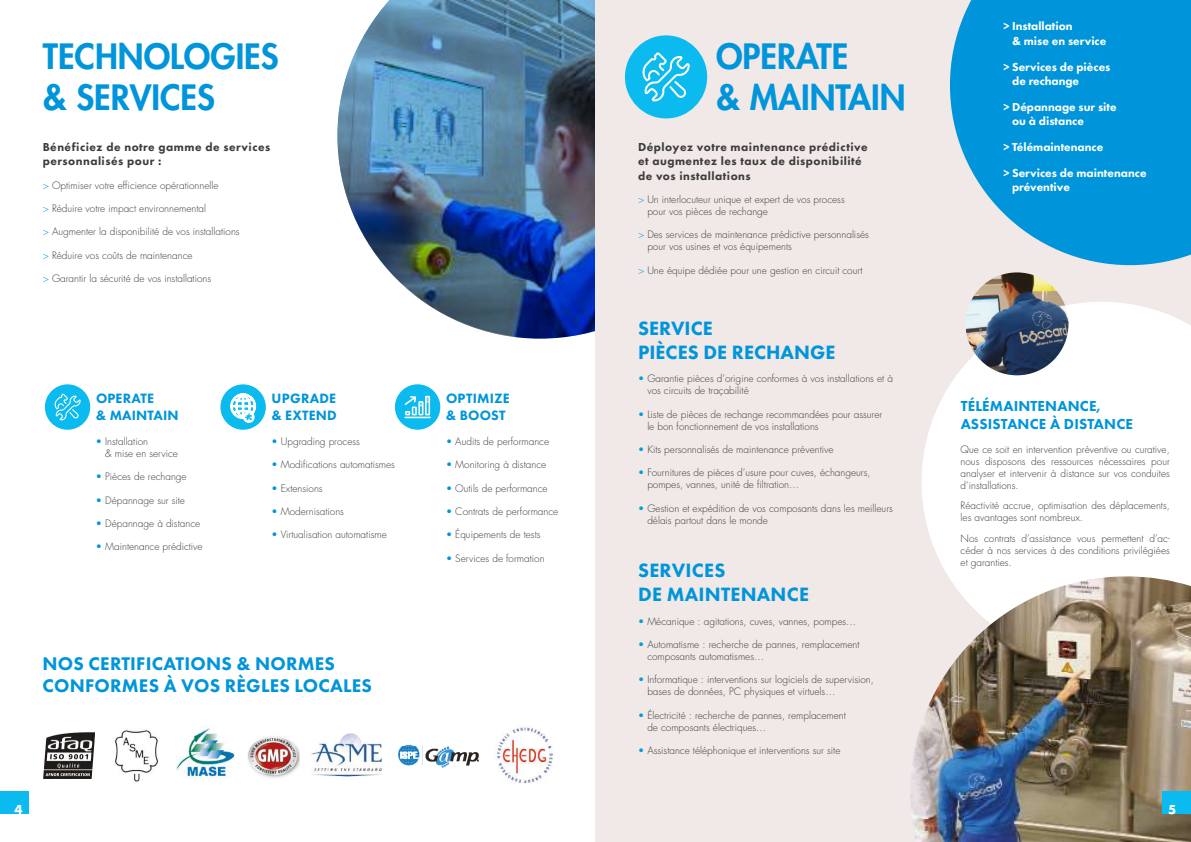
<style>
.page{position:relative;width:1191px;height:842px;background:#fff}
.page>*{position:absolute;margin:0;border:0;box-sizing:border-box;transform-origin:0 0}
.t1{font:800 34px/40.8px "Futura";color:#0095db}
.t2{font:800 20px/24px "Futura PT";color:#0095db}
.t3{font:800 19px/22.8px "Futura PT";letter-spacing:.01em;color:#0095db}
.t4{font:800 15px/18px "Futura PT";letter-spacing:.01em;color:#0095db}
.t5{font:800 14px/16.8px "Futura PT";letter-spacing:.01em;color:#0095db}
.t6{font:800 12px/14.4px "Futura PT";letter-spacing:.04em;color:#3c3c3b}
.t7{font:800 12px/14.4px "Futura PT";color:#fff}
.t8{font:700 12px "Futura Std";color:#fff}
.t9{font:300 10px/12px "Futura";color:#3c3c3b}
.s1{color:#0095db}
.s2{color:#009ee0}
</style>
<div class="page">
<img style="left:337px;top:0;width:258px;height:338px">
<div style="left:595px;top:0;width:596px;height:842px;background:#f0e9e7"></div>
<svg style="left:922px;top:302px;width:269px;height:274px;background:#fdfdfc"></svg>
<img style="left:965px;top:272px;width:103px;height:103px;border-radius:51px">
<img style="left:910px;top:576px;width:281px;height:266px">
<img style="left:312px;top:734px;width:69px;height:43px">
<img style="left:494px;top:725px;width:59px;height:59px">
<img style="left:398px;top:744px;width:81px;height:24px">
<img style="left:44px;top:732px;width:50px;height:46px">
<img style="left:115px;top:730px;width:44px;height:52px">
<img style="left:177px;top:725px;width:58px;height:54px">
<img style="left:248px;top:736px;width:51px;height:42px">
<svg style="left:950px;top:0;width:241px;height:265px;background:#1c9fdc"></svg>
<svg style="left:625px;top:35px;width:83px;height:84px"></svg>
<svg style="left:44px;top:384px;width:47px;height:46px"></svg>
<svg style="left:220px;top:384px;width:46px;height:46px"></svg>
<svg style="left:394px;top:384px;width:47px;height:46px"></svg>
<div style="left:1162px;top:791px;width:29px;height:23px;background:#0bbbef"></div>
<div style="left:0;top:791px;width:28px;height:23px;background:#0bbbef"></div>
<h1 class="t1" style="left:43px;top:36px;width:238px">TECHNOLOGIES &amp; SERVICES</h1>
<p class="t6" style="left:43px;top:139px;width:229px">Bénéficiez de notre gamme de services personnalisés pour :</p>
<p class="t9" style="left:43px;top:179px;width:177px"><span class="s1">&gt;</span> Optimiser votre efficience opérationnelle</p>
<p class="t9" style="left:43px;top:203px;width:165px"><span class="s1">&gt;</span> Réduire votre impact environnemental</p>
<p class="t9" style="left:43px;top:226px;width:198px"><span class="s1">&gt;</span> Augmenter la disponibilité de vos installations</p>
<p class="t9" style="left:43px;top:249px;width:151px"><span class="s1">&gt;</span> Réduire vos coûts de maintenance</p>
<p class="t9" style="left:43px;top:273px;width:170px"><span class="s1">&gt;</span> Garantir la sécurité de vos installations</p>
<h3 class="t5" style="left:96px;top:390px;width:84px">OPERATE<br>&amp; MAINTAIN</h3>
<p class="t9" style="left:105px;top:435px;width:74px;text-indent:-9px"><span class="s1">•</span> Installation<br>&amp; mise en service</p>
<p class="t9" style="left:96px;top:471px;width:92px"><span class="s1">•</span> Pièces de rechange</p>
<p class="t9" style="left:96px;top:494px;width:91px"><span class="s1">•</span> Dépannage sur site</p>
<p class="t9" style="left:96px;top:517px;width:106px"><span class="s1">•</span> Dépannage à distance</p>
<p class="t9" style="left:96px;top:541px;width:108px"><span class="s1">•</span> Maintenance prédictive</p>
<h3 class="t5" style="left:271px;top:390px;width:67px">UPGRADE &amp; EXTEND</h3>
<h3 class="t5" style="left:446px;top:390px;width:65px">OPTIMIZE &amp; BOOST</h3>
<p class="t9" style="left:271px;top:435px;width:90px"><span class="s1">•</span> Upgrading process</p>
<p class="t9" style="left:271px;top:459px;width:125px"><span class="s1">•</span> Modifications automatismes</p>
<p class="t9" style="left:271px;top:482px;width:53px"><span class="s1">•</span> Extensions</p>
<p class="t9" style="left:271px;top:506px;width:74px"><span class="s1">•</span> Modernisations</p>
<p class="t9" style="left:271px;top:529px;width:117px"><span class="s1">•</span> Virtualisation automatisme</p>
<p class="t9" style="left:446px;top:435px;width:105px"><span class="s1">•</span> Audits de performance</p>
<p class="t9" style="left:446px;top:459px;width:102px"><span class="s1">•</span> Monitoring à distance</p>
<p class="t9" style="left:446px;top:482px;width:103px"><span class="s1">•</span> Outils de performance</p>
<p class="t9" style="left:446px;top:506px;width:114px"><span class="s1">•</span> Contrats de performance</p>
<p class="t9" style="left:446px;top:529px;width:96px"><span class="s1">•</span> Équipements de tests</p>
<p class="t9" style="left:446px;top:552px;width:100px"><span class="s1">•</span> Services de formation</p>
<h3 class="t3" style="left:43px;top:652px;width:331px">NOS CERTIFICATIONS &amp; NORMES<br>CONFORMES À VOS RÈGLES LOCALES</h3>
<h1 class="t1" style="left:716px;top:36px;width:191px">OPERATE<br>&amp; MAINTAIN</h1>
<p class="t6" style="left:638px;top:139px;width:231px">Déployez votre maintenance prédictive et augmentez les taux de disponibilité de vos installations</p>
<p class="t9" style="left:647px;top:194px;width:199px;text-indent:-9px"><span class="s1">&gt;</span> Un interlocuteur unique et expert de vos process pour vos pièces de rechange</p>
<p class="t9" style="left:647px;top:229px;width:223px;text-indent:-9px"><span class="s1">&gt;</span> Des services de maintenance prédictive personnalisés pour vos usines et vos équipements</p>
<p class="t9" style="left:638px;top:264px;width:226px"><span class="s1">&gt;</span> Une équipe dédiée pour une gestion en circuit court</p>
<h2 class="t2" style="left:638px;top:316px;width:199px">SERVICE<br>PIÈCES DE RECHANGE</h2>
<p class="t9" style="left:647px;top:373px;width:247px;text-indent:-9px"><span class="s2">•</span> Garantie pièces d’origine conformes à vos installations et à vos circuits de traçabilité</p>
<p class="t9" style="left:647px;top:408px;width:236px;text-indent:-9px"><span class="s2">•</span> Liste de pièces de rechange recommandées pour assurer le bon fonctionnement de vos installations</p>
<p class="t9" style="left:638px;top:443px;width:197px"><span class="s2">•</span> Kits personnalisés de maintenance préventive</p>
<p class="t9" style="left:647px;top:467px;width:225px;text-indent:-9px"><span class="s2">•</span> Fournitures de pièces d’usure pour cuves, échangeurs, pompes, vannes, unité de filtration…</p>
<p class="t9" style="left:647px;top:502px;width:247px;text-indent:-9px"><span class="s2">•</span> Gestion et expédition de vos composants dans les meilleurs délais partout dans le monde</p>
<h2 class="t2" style="left:638px;top:558px;width:172px">SERVICES<br>DE MAINTENANCE</h2>
<p class="t9" style="left:638px;top:615px;width:220px"><span class="s2">•</span> Mécanique : agitations, cuves, vannes, pompes…</p>
<p class="t9" style="left:647px;top:639px;width:214px;text-indent:-9px"><span class="s2">•</span> Automatisme : recherche de pannes, remplacement composants automatismes…</p>
<p class="t9" style="left:647px;top:674px;width:228px;text-indent:-9px"><span class="s2">•</span> Informatique : interventions sur logiciels de supervision, bases de données, PC physiques et virtuels…</p>
<p class="t9" style="left:647px;top:709px;width:200px;text-indent:-9px"><span class="s2">•</span> Électricité : recherche de pannes, remplacement de composants électriques…</p>
<p class="t9" style="left:638px;top:745px;width:204px"><span class="s2">•</span> Assistance téléphonique et interventions sur site</p>
<p class="t7" style="left:1012px;top:19px;width:96px;text-indent:-9px">&gt; Installation<br>&amp; mise en service</p>
<p class="t7" style="left:1012px;top:59px;width:100px;text-indent:-9px">&gt; Services de pièces de rechange</p>
<p class="t7" style="left:1012px;top:99px;width:106px;text-indent:-9px">&gt; Dépannage sur site ou à distance</p>
<p class="t7" style="left:1003px;top:134px;width:145px;line-height:25.7px">&gt; Télémaintenance<br>&gt; Services de maintenance</p>
<p class="t7" style="left:1012px;top:180px;width:59px">préventive</p>
<h3 class="t4" style="left:960px;top:397px;width:174px">TÉLÉMAINTENANCE,<br>ASSISTANCE À DISTANCE</h3>
<p class="t9" style="left:960px;top:443px;width:211px;text-align:justify">Que ce soit en intervention préventive ou curative, nous disposons des ressources nécessaires pour analyser et intervenir à distance sur vos conduites d’installations.</p>
<p class="t9" style="left:960px;top:500px;width:211px">Réactivité accrue, optimisation des déplacements, les avantages sont nombreux.</p>
<p class="t9" style="left:960px;top:532px;width:211px;text-align:justify">Nos contrats d’assistance vous permettent d’ac&shy;céder à nos services à des conditions privilégiées et garanties.</p>
<p class="t8" style="left:14px;top:802px;width:10px">4</p>
<p class="t8" style="left:1168px;top:802px;width:10px">5</p>
</div>
